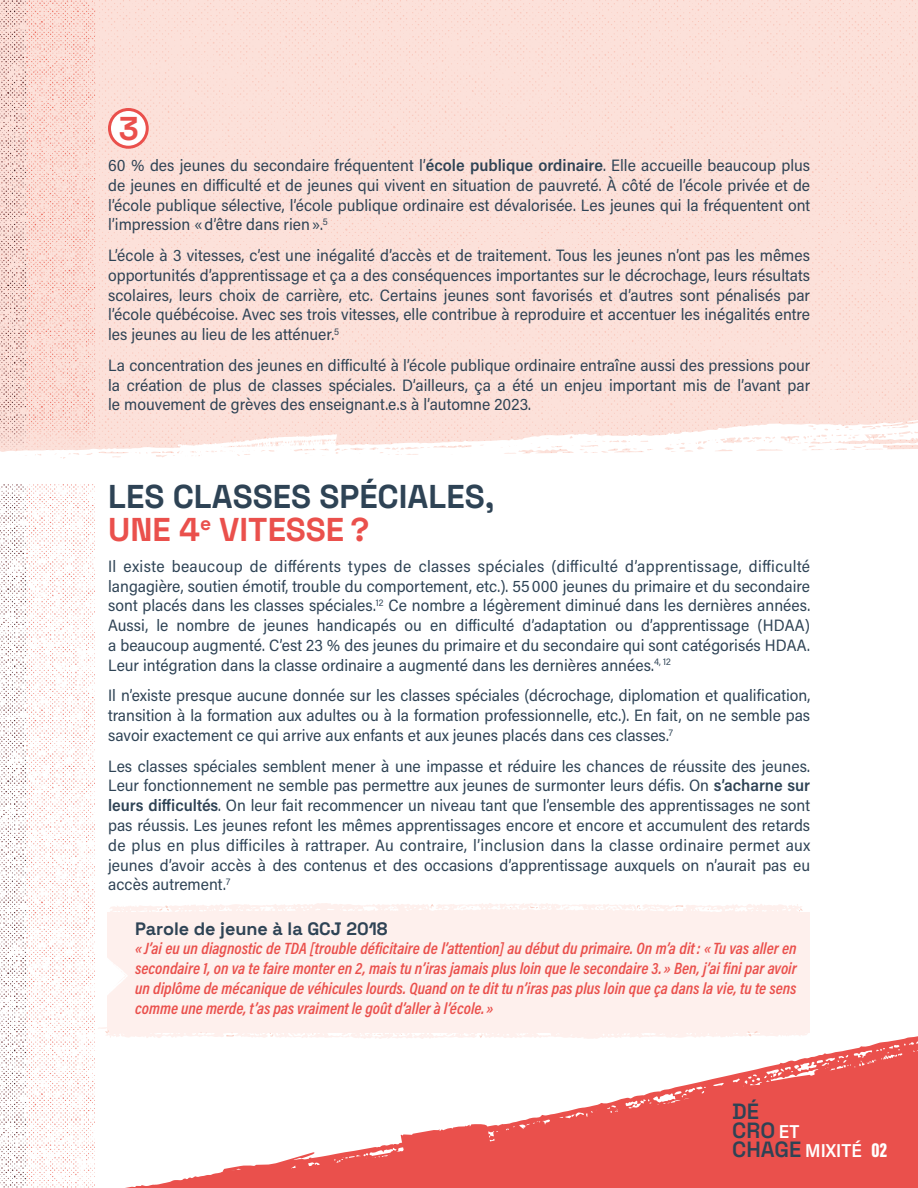
<style>
.page{position:relative;width:918px;height:1188px;background:#fff}
.page>*{position:absolute;margin:0;border:0;box-sizing:border-box;transform-origin:0 0}
.t1{font:700 33px/33px "Space Grotesk";color:#2e4355}
.t2{font:700 33px "Space Grotesk";color:#ea504c}
.t3{font:600 22.05px/18.9px "Space Grotesk";color:#2e4355}
.t4{font:900 21px "Acumin Pro Extra Cond";color:#fff}
.t5{font:600 18.75px "Acumin Pro Semi Cond";letter-spacing:.005em;color:#fff}
.t6{font:700 18px "Space Grotesk";color:#2e4355}
.t7{font:16.5px/19.8px "Acumin Pro Semi Cond";color:#2e4355;text-align:justify}
.t8{font:italic 600 16.5px/19.8px "Acumin Pro Cond";color:#ea504c;text-align:justify}
.s1{font-weight:600}
.s2{color:#ea504c}
</style>
<div class="page">
<div style="left:94px;top:0;width:824px;height:413px;background:#fce1da"></div>
<svg style="left:0;top:413px;width:918px;height:87px"></svg>
<svg style="left:907px;top:418px;width:11px;height:5px"></svg>
<div style="left:108px;top:912px;width:702px;height:120px;background:#fef0ed"></div>
<svg style="left:94px;top:945px;width:33px;height:65px"></svg>
<svg style="left:107px;top:903px;width:696px;height:14px"></svg>
<svg style="left:94px;top:1022px;width:824px;height:166px"></svg>
<img style="left:27px;top:0;width:67px;height:449px">
<img style="left:27px;top:485px;width:67px;height:703px">
<img style="left:0;top:0;width:27px;height:449px">
<img style="left:0;top:485px;width:27px;height:703px">
<div style="left:110px;top:109px;width:37px;height:38px;background:#fff;border-radius:50%"></div>
<div style="left:108px;top:108px;width:41px;height:41px;border:3px solid #ea504c;border-radius:50%"></div>
<h1 class="t2" style="left:119px;top:103px;width:22px">3</h1>
<p class="t7" style="left:108px;top:155px;width:704px">60 % des jeunes du secondaire fréquentent l’<span class="s1">école publique ordinaire</span>. Elle accueille beaucoup plus de jeunes en difficulté et de jeunes qui vivent en situation de pauvreté. À côté de l’école privée et de l’école publique sélective, l’école publique ordinaire est dévalorisée. Les jeunes qui la fréquentent ont l’impression «d’être dans rien».<sup>5</sup></p>
<p class="t7" style="left:108px;top:245px;width:703px">L’école à 3 vitesses, c’est une inégalité d’accès et de traitement. Tous les jeunes n’ont pas les mêmes opportunités d’apprentissage et ça a des conséquences importantes sur le décrochage, leurs résultats scolaires, leurs choix de carrière, etc. Certains jeunes sont favorisés et d’autres sont pénalisés par l’école québécoise. Avec ses trois vitesses, elle contribue à reproduire et accentuer les inégalités entre les jeunes au lieu de les atténuer.<sup>5</sup></p>
<p class="t7" style="left:108px;top:355px;width:704px">La concentration des jeunes en difficulté à l’école publique ordinaire entraîne aussi des pressions pour la création de plus de classes spéciales. D’ailleurs, ça a été un enjeu important mis de l’avant par le mouvement de grèves des enseignant.e.s à l’automne 2023.</p>
<h1 class="t1" style="left:108px;top:478px;width:388px">LES CLASSES SPÉCIALES,<br><span class="s2">UNE 4</span><sup>e</sup> <span class="s2">VITESSE ?</span></h1>
<p class="t7" style="left:108px;top:556px;width:704px">Il existe beaucoup de différents types de classes spéciales (difficulté d’apprentissage, difficulté langagière, soutien émotif, trouble du comportement, etc.). 55000 jeunes du primaire et du secondaire sont placés dans les classes spéciales.<sup>12</sup> Ce nombre a légèrement diminué dans les dernières années.<br>Aussi, le nombre de jeunes handicapés ou en difficulté d’adaptation ou d’apprentissage (HDAA) a beaucoup augmenté. C’est 23 % des jeunes du primaire et du secondaire qui sont catégorisés HDAA.<br>Leur intégration dans la classe ordinaire a augmenté dans les dernières années.<sup>4,</sup> <sup>12</sup></p>
<p class="t7" style="left:108px;top:685px;width:704px">Il n’existe presque aucune donnée sur les classes spéciales (décrochage, diplomation et qualification, transition à la formation aux adultes ou à la formation professionnelle, etc.). En fait, on ne semble pas savoir exactement ce qui arrive aux enfants et aux jeunes placés dans ces classes.<sup>7</sup></p>
<p class="t7" style="left:108px;top:755px;width:704px">Les classes spéciales semblent mener à une impasse et réduire les chances de réussite des jeunes.<br>Leur fonctionnement ne semble pas permettre aux jeunes de surmonter leurs défis. On <span class="s1">s’acharne sur leurs difficultés</span>. On leur fait recommencer un niveau tant que l’ensemble des apprentissages ne sont pas réussis. Les jeunes refont les mêmes apprentissages encore et encore et accumulent des retards de plus en plus difficiles à rattraper. Au contraire, l’inclusion dans la classe ordinaire permet aux jeunes d’avoir accès à des contenus et des occasions d’apprentissage auxquels on n’aurait pas eu accès autrement.<sup>7</sup></p>
<p class="t6" style="left:135px;top:914px;width:254px">Parole de jeune à la GCJ 2018</p>
<p class="t8" style="left:135px;top:938px;width:663px">« J’ai eu un diagnostic de TDA [trouble déficitaire de l’attention] au début du primaire. On m’a dit: « Tu vas aller en secondaire 1, on va te faire monter en 2, mais tu n’iras jamais plus loin que le secondaire 3. » Ben, j’ai fini par avoir un diplôme de mécanique de véhicules lourds. Quand on te dit tu n’iras pas plus loin que ça dans la vie, tu te sens comme une merde, t’as pas vraiment le goût d’aller à l’école. »</p>
<h2 class="t3" style="left:732px;top:1101px;width:71px">DÉ<br>CRO<br>CHAGE</h2>
<p class="t5" style="left:779px;top:1119px;width:22px">ET</p>
<p class="t5" style="left:805px;top:1138px;width:58px">MIXITÉ</p>
<p class="t4" style="left:872px;top:1137px;width:17px">02</p>
</div>
